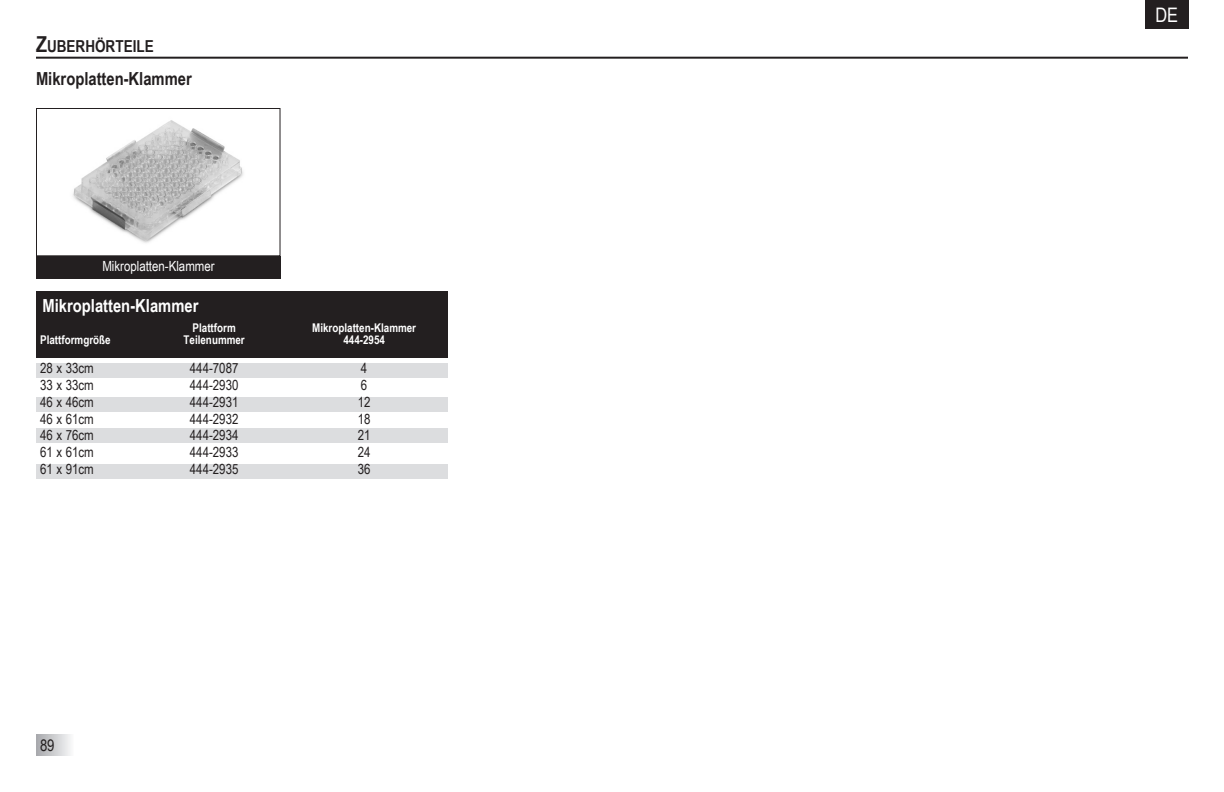
<style>
.page{position:relative;width:1224px;height:792px;background:#fff}
.page>*{position:absolute;margin:0;border:0;box-sizing:border-box;transform-origin:0 0}
.t1{font:20px "Arial Narrow";color:#fff}
.t2{font:700 18px "Arial Narrow";color:#fff}
.line_below{font:700 18px "Arial Narrow";color:#231f20}
.t3{font:700 16.4px "Arial Narrow";color:#231f20}
.t4{font:16px "Arial Narrow";color:#231f20}
.t5{font:14px "Arial Narrow";color:#231f20}
.t6{font:14px "Arial Narrow";color:#fff}
.t7{font:700 12px "Arial Narrow";color:#fff}
.s1{font-size:22px}
</style>
<div class="page">
<div style="left:36px;top:363px;width:412px;height:14px;background:#dcdddf"></div>
<div style="left:36px;top:397px;width:412px;height:14px;background:#dcdddf"></div>
<div style="left:36px;top:428px;width:412px;height:15px;background:#dcdddf"></div>
<div style="left:36px;top:464px;width:412px;height:15px;background:#dcdddf"></div>
<div style="left:36px;top:292px;width:412px;height:66px;background:#231f20"></div>
<img style="left:73px;top:120px;width:170px;height:123px">
<div style="left:36px;top:108px;width:245px;height:148px;border:1px solid #231f20"></div>
<div style="left:36px;top:256px;width:245px;height:22px;background:#231f20"></div>
<hr style="left:36px;top:57px;width:1152px;height:2px;background:#231f20">
<div style="left:1145px;top:0;width:44px;height:29px;background:#231f20"></div>
<div style="left:36px;top:734px;width:38px;height:22px;background:linear-gradient(to right,#a7a8ac,#f8f9f9)"></div>
<p class="t3" style="left:36px;top:34px;width:119px"><span class="s1">Z</span>UBERHÖRTEILE</p>
<p class="line_below" style="left:36px;top:65px;width:157px">Mikroplatten-Klammer</p>
<p class="t6" style="left:102px;top:256px;width:114px">Mikroplatten-Klammer</p>
<p class="t2" style="left:43px;top:292px;width:157px">Mikroplatten-Klammer</p>
<p class="t7" style="left:193px;top:319px;width:45px">Plattform</p>
<p class="t7" style="left:312px;top:319px;width:105px">Mikroplatten-Klammer</p>
<p class="t7" style="left:40px;top:331px;width:72px">Plattformgröße</p>
<p class="t7" style="left:184px;top:331px;width:63px">Teilenummer</p>
<p class="t7" style="left:343px;top:331px;width:43px">444-2954</p>
<p class="t5" style="left:40px;top:358px;width:55px">28 x 33cm</p>
<p class="t5" style="left:190px;top:358px;width:50px">444-7087</p>
<p class="t5" style="left:361px;top:358px;width:8px">4</p>
<p class="t5" style="left:40px;top:375px;width:55px">33 x 33cm</p>
<p class="t5" style="left:190px;top:375px;width:50px">444-2930</p>
<p class="t5" style="left:361px;top:375px;width:8px">6</p>
<p class="t5" style="left:40px;top:392px;width:55px">46 x 46cm</p>
<p class="t5" style="left:190px;top:392px;width:50px">444-2931</p>
<p class="t5" style="left:358px;top:392px;width:14px">12</p>
<p class="t5" style="left:40px;top:408px;width:55px">46 x 61cm</p>
<p class="t5" style="left:190px;top:408px;width:50px">444-2932</p>
<p class="t5" style="left:358px;top:408px;width:14px">18</p>
<p class="t5" style="left:40px;top:425px;width:55px">46 x 76cm</p>
<p class="t5" style="left:190px;top:425px;width:50px">444-2934</p>
<p class="t5" style="left:358px;top:425px;width:14px">21</p>
<p class="t5" style="left:40px;top:442px;width:55px">61 x 61cm</p>
<p class="t5" style="left:190px;top:442px;width:50px">444-2933</p>
<p class="t5" style="left:358px;top:442px;width:14px">24</p>
<p class="t5" style="left:40px;top:459px;width:55px">61 x 91cm</p>
<p class="t5" style="left:190px;top:459px;width:50px">444-2935</p>
<p class="t5" style="left:358px;top:459px;width:14px">36</p>
<p class="t4" style="left:40px;top:734px;width:16px">89</p>
<p class="t1" style="left:1155px;top:0;width:24px">DE</p>
</div>
